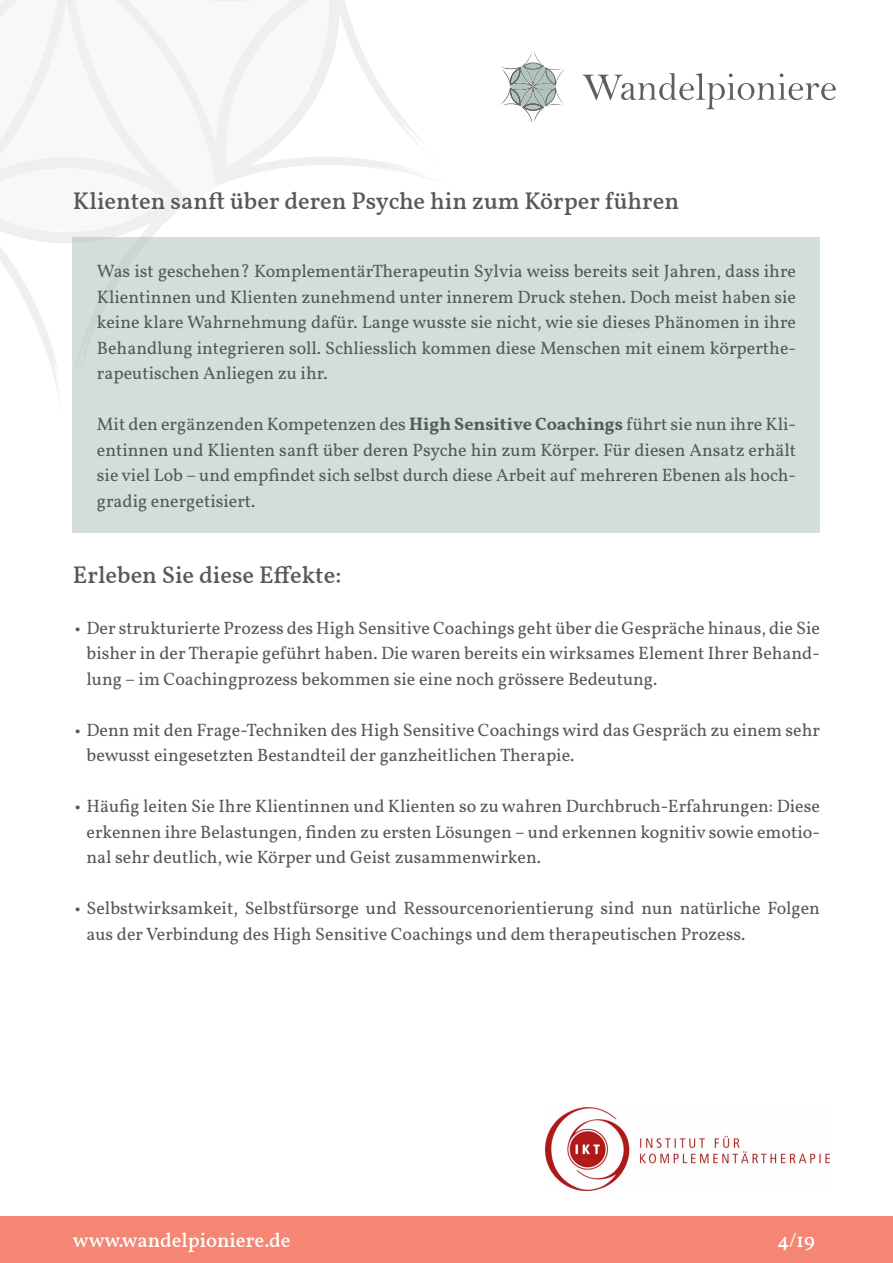
<style>
.page{position:relative;width:893px;height:1263px;background:#fff}
.page>*{position:absolute;margin:0;border:0;box-sizing:border-box;transform-origin:0 0}
.t1{font:500 24px "Vollkorn";color:#57585a}
.t2{font:500 20.25px "Vollkorn";color:#fff}
.t3{font:18px/25.5px "Vollkorn";color:#57585a;text-align:justify}
.s1{font-weight:700}
</style>
<div class="page">
<div style="left:0;top:1216px;width:893px;height:47px;background:#f48673"></div>
<img style="left:526px;top:51px;width:14px;height:11px">
<img style="left:526px;top:111px;width:14px;height:13px">
<img style="left:500px;top:68px;width:65px;height:38px">
<img style="left:500px;top:67px;width:10px;height:20px">
<svg style="left:510px;top:62px;width:46px;height:49px"></svg>
<svg style="left:582px;top:73px;width:254px;height:36px"></svg>
<svg style="left:0;top:201px;width:187px;height:42px"></svg>
<svg style="left:211px;top:0;width:133px;height:182px"></svg>
<img style="left:545px;top:1108px;width:285px;height:82px">
<div style="left:73px;top:237px;width:747px;height:296px;background:#d1deda"></div>
<p class="t1" style="left:73px;top:183px;width:608px">Klienten sanft über deren Psyche hin zum Körper führen</p>
<p class="t3" style="left:97px;top:257px;width:701px">Was ist geschehen? KomplementärTherapeutin Sylvia weiss bereits seit Jahren, dass ihre Klientinnen und Klienten zunehmend unter innerem Druck stehen. Doch meist haben sie keine klare Wahrnehmung dafür. Lange wusste sie nicht, wie sie dieses Phänomen in ihre Behandlung integrieren soll. Schliesslich kommen diese Menschen mit einem körperthe&shy;rapeutischen Anliegen zu ihr.</p>
<p class="t3" style="left:97px;top:410px;width:701px">Mit den ergänzenden Kompetenzen des <span class="s1">High Sensitive Coachings</span> führt sie nun ihre Kli&shy;entinnen und Klienten sanft über deren Psyche hin zum Körper. Für diesen Ansatz erhält sie viel Lob – und empfindet sich selbst durch diese Arbeit auf mehreren Ebenen als hoch&shy;gradig energetisiert.</p>
<p class="t1" style="left:73px;top:557px;width:270px">Erleben Sie diese Effekte:</p>
<p class="t3" style="left:86px;top:614px;width:735px;text-indent:-13px">∙ Der strukturierte Prozess des High Sensitive Coachings geht über die Gespräche hinaus, die Sie bisher in der Therapie geführt haben. Die waren bereits ein wirksames Element Ihrer Behand&shy;lung – im Coachingprozess bekommen sie eine noch grössere Bedeutung.</p>
<p class="t3" style="left:86px;top:716px;width:735px;text-indent:-13px">∙ Denn mit den Frage-Techniken des High Sensitive Coachings wird das Gespräch zu einem sehr bewusst eingesetzten Bestandteil der ganzheitlichen Therapie.</p>
<p class="t3" style="left:86px;top:792px;width:735px;text-indent:-13px">∙ Häufig leiten Sie Ihre Klientinnen und Klienten so zu wahren Durchbruch-Erfahrungen: Diese erkennen ihre Belastungen, finden zu ersten Lösungen – und erkennen kognitiv sowie emotio&shy;nal sehr deutlich, wie Körper und Geist zusammenwirken.</p>
<p class="t3" style="left:86px;top:894px;width:735px;text-indent:-13px">∙ Selbstwirksamkeit, Selbstfürsorge und Ressourcenorientierung sind nun natürliche Folgen aus der Verbindung des High Sensitive Coachings und dem therapeutischen Prozess.</p>
<p class="t2" style="left:73px;top:1225px;width:219px">www.wandelpioniere.de</p>
<p class="t2" style="left:777px;top:1225px;width:39px">4/19</p>
</div>
